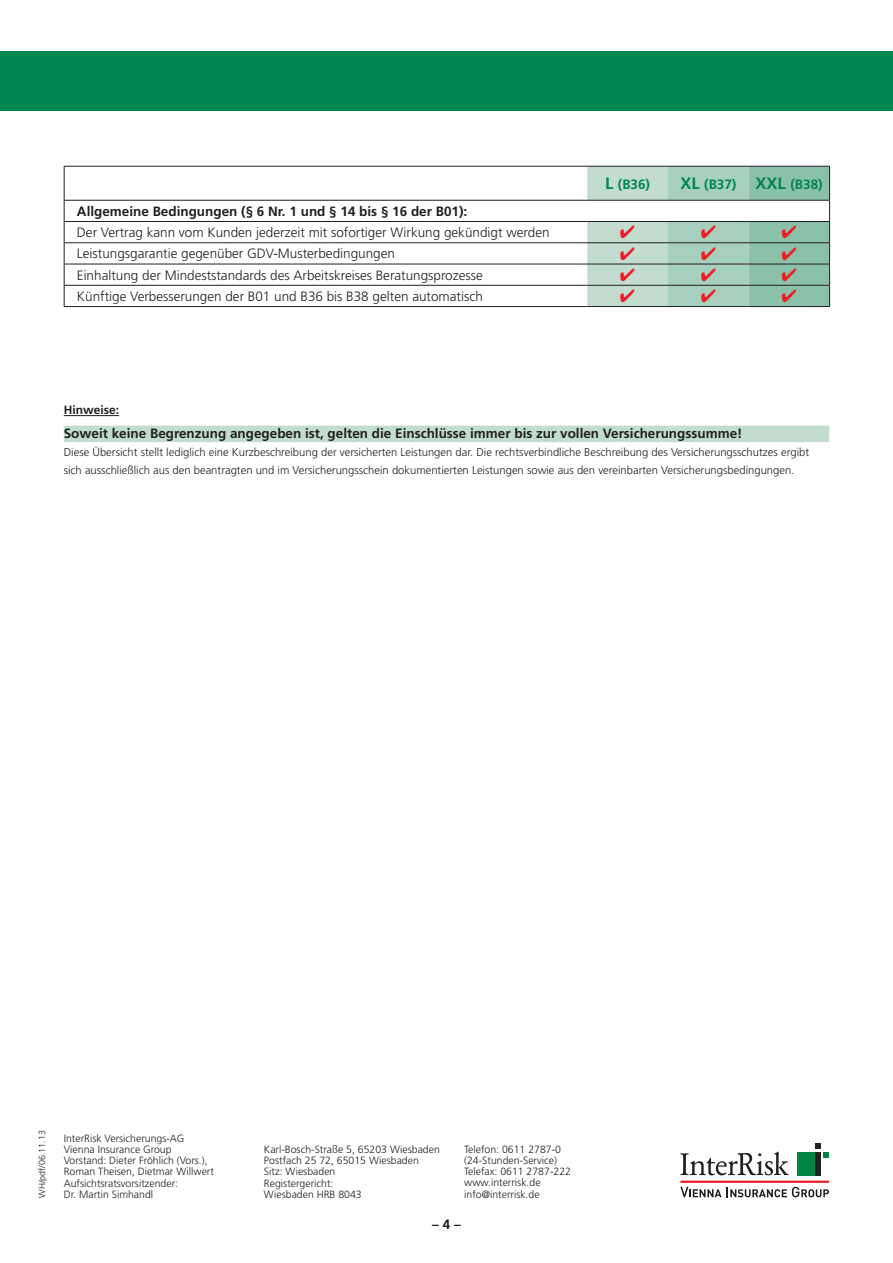
<style>
.page{position:relative;width:893px;height:1263px;background:#fff}
.page>*{position:absolute;margin:0;border:0;box-sizing:border-box;transform-origin:0 0}
.t1{font:300 13.5px "Frutiger LT Std";color:#231f20}
.t2{font:700 13.5px "Frutiger LT Std";color:#231f20}
.t3{font:700 13.5px "Frutiger LT Std";color:#008650}
.t4{font:700 12px "Frutiger LT Std";color:#231f20}
.t5{font:300 11.25px/18px "Frutiger LT Std";color:#231f20}
.t6{font:300 10.5px/11.2px "Frutiger LT Std";color:#231f20}
.t7{font:300 9px "Frutiger LT Std";color:#231f20}
.s1{font-size:16.5px}
</style>
<div class="page">
<svg style="left:680px;top:1151px;width:108px;height:24px"></svg>
<div style="left:797px;top:1152px;width:18px;height:23px;background:#008540"></div>
<div style="left:815px;top:1152px;width:5px;height:23px;background:#231f20"></div>
<svg style="left:815px;top:1143px;width:14px;height:15px"></svg>
<hr style="left:680px;top:1180px;width:149px;height:3px;background:#ee1d23">
<svg style="left:680px;top:1187px;width:149px;height:10px"></svg>
<div style="left:0;top:51px;width:893px;height:60px;background:#008650"></div>
<hr style="left:64px;top:166px;width:523px;height:1px;background:#231f20">
<hr style="left:64px;top:167px;width:1px;height:33px;background:#231f20">
<hr style="left:64px;top:200px;width:523px;height:1px;background:#231f20">
<hr style="left:64px;top:221px;width:523px;height:1px;background:#231f20">
<hr style="left:64px;top:242px;width:523px;height:1px;background:#231f20">
<hr style="left:64px;top:264px;width:523px;height:1px;background:#231f20">
<hr style="left:64px;top:285px;width:523px;height:1px;background:#231f20">
<svg style="left:64px;top:201px;width:1px;height:105px"></svg>
<hr style="left:64px;top:306px;width:523px;height:1px;background:#231f20">
<hr style="left:64px;top:415px;width:55px;height:1px;background:#231f20">
<div style="left:64px;top:426px;width:765px;height:16px;background:#c2ddcf"></div>
<svg style="left:587px;top:166px;width:243px;height:141px;background:#adccbe"></svg>
<p class="t2" style="left:77px;top:203px;width:392px">Allgemeine Bedingungen (§ 6 Nr. 1 und § 14 bis § 16 der B01):</p>
<p class="t1" style="left:77px;top:225px;width:474px">Der Vertrag kann vom Kunden jederzeit mit sofortiger Wirkung gekündigt werden</p>
<p class="t1" style="left:77px;top:246px;width:320px">Leistungsgarantie gegenüber GDV-Musterbedingungen</p>
<p class="t1" style="left:77px;top:267px;width:407px">Einhaltung der Mindeststandards des Arbeitskreises Beratungsprozesse</p>
<p class="t1" style="left:77px;top:289px;width:407px">Künftige Verbesserungen der B01 und B36 bis B38 gelten automatisch</p>
<p class="t3" style="left:605px;top:177px;width:47px"><span class="s1">L</span> (B36)</p>
<p class="t3" style="left:680px;top:177px;width:144px"><span class="s1">XL</span> (B37) <span class="s1">XXL</span> (B38)</p>
<p class="t4" style="left:64px;top:403px;width:57px">Hinweise:</p>
<p class="t2" style="left:64px;top:426px;width:680px">Soweit keine Begrenzung angegeben ist, gelten die Einschlüsse immer bis zur vollen Versicherungssumme!</p>
<p class="t5" style="left:64px;top:444px;width:747px">Diese Übersicht stellt lediglich eine Kurzbeschreibung der versicherten Leistungen dar. Die rechtsverbindliche Beschreibung des Versicherungsschutzes ergibt sich ausschließlich aus den beantragten und im Versicherungsschein dokumentierten Leistungen sowie aus den vereinbarten Versicherungsbedingungen.</p>
<p class="t7" style="left:37px;top:1198px;width:69px;rotate:-90deg">WH/pdf/06.11.13</p>
<p class="t6" style="left:64px;top:1132px;width:152px">InterRisk Versicherungs-AG<br>Vienna Insurance Group<br>Vorstand: Dieter Fröhlich (Vors.),<br>Roman Theisen, Dietmar Willwert<br>Aufsichtsratsvorsitzender:<br>Dr. Martin Simhandl</p>
<p class="t6" style="left:264px;top:1144px;width:177px">Karl-Bosch-Straße 5, 65203 Wiesbaden<br>Postfach 25 72, 65015 Wiesbaden<br>Sitz: Wiesbaden<br>Registergericht:<br>Wiesbaden HRB 8043</p>
<p class="t6" style="left:464px;top:1143px;width:108px">Telefon: 0611 2787-0 (24-Stunden-Service)<br>Telefax: 0611 2787-222 www.interrisk.de info@interrisk.de</p>
<p class="t2" style="left:432px;top:1217px;width:30px">–4–</p>
</div>
